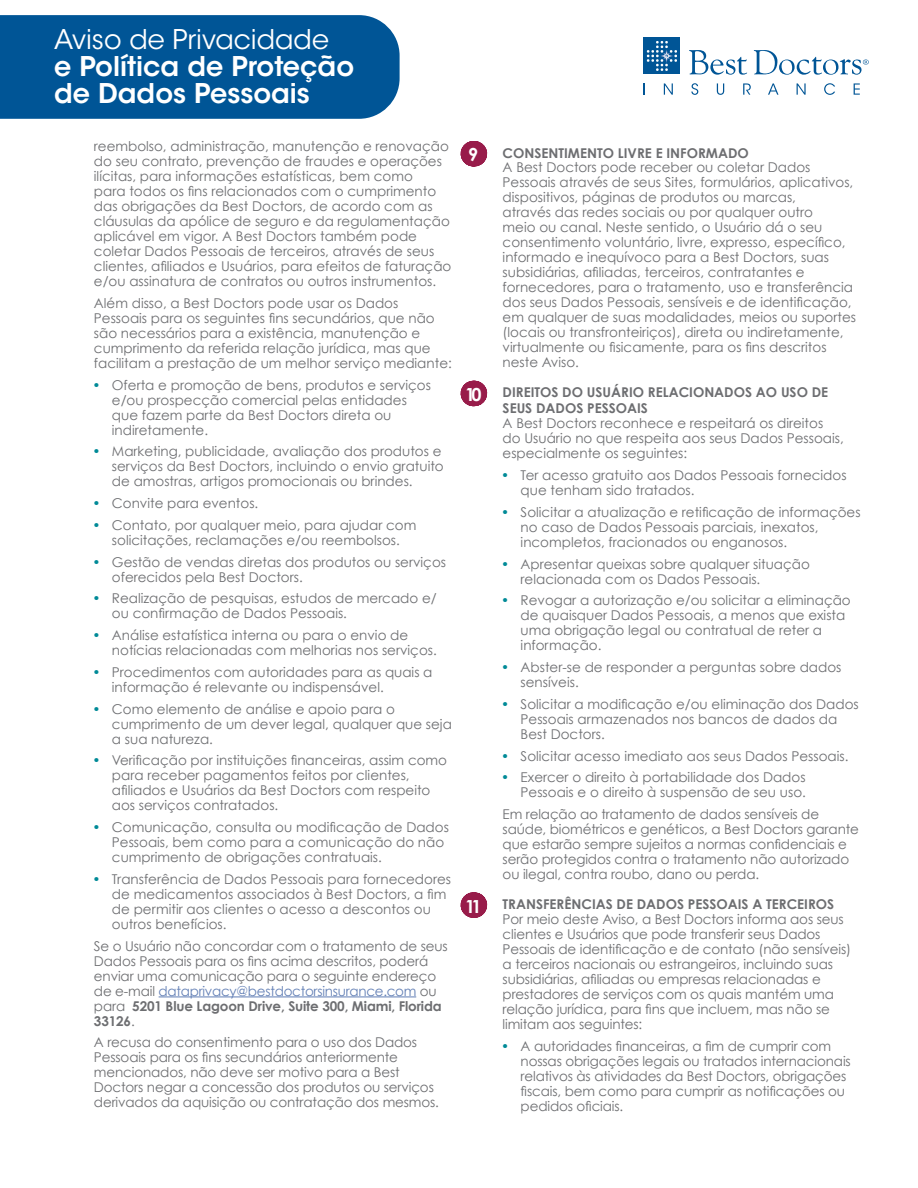
<style>
.page{position:relative;width:918px;height:1188px;background:#fff}
.page>*{position:absolute;margin:0;border:0;box-sizing:border-box;transform-origin:0 0}
.t1{font:600 27px/27px "ITC Avant Garde Std";color:#fff}
.t2{font:27px "ITC Avant Garde Std";color:#fff}
.t3{font:700 18px "Century Gothic";color:#fff}
.t4{font:13.5px/15px "Century Gothic";color:#6d6e71}
.t5{font:700 13.5px/16.2px "Century Gothic";color:#6d6e71}
.s1{font-weight:700;color:#008a97}
.s2{color:#627fb5}
.s3{font-weight:700}
.s4{font-size:18px;color:#fff}
.s5{font-weight:700;font-size:18px;color:#fff}
</style>
<div class="page">
<svg style="left:689px;top:50px;width:58px;height:25px"></svg>
<svg style="left:754px;top:50px;width:115px;height:25px"></svg>
<div style="left:644px;top:37px;width:36px;height:37px;background:#005596"></div>
<svg style="left:647px;top:41px;width:30px;height:30px"></svg>
<svg style="left:664px;top:83px;width:9px;height:12px"></svg>
<svg style="left:691px;top:83px;width:7px;height:12px"></svg>
<svg style="left:717px;top:83px;width:7px;height:12px"></svg>
<svg style="left:743px;top:83px;width:8px;height:12px"></svg>
<svg style="left:768px;top:83px;width:11px;height:12px"></svg>
<svg style="left:797px;top:83px;width:9px;height:12px"></svg>
<svg style="left:824px;top:83px;width:11px;height:12px"></svg>
<svg style="left:854px;top:83px;width:6px;height:12px"></svg>
<svg style="left:644px;top:83px;width:1px;height:12px"></svg>
<div style="left:0;top:15px;width:400px;height:104px;background:#005596"></div>
<hr style="left:159px;top:997px;width:257px;height:1px;background:#627fb5">
<svg style="left:473px;top:141px;width:1px;height:25px"></svg>
<svg style="left:473px;top:381px;width:1px;height:25px"></svg>
<svg style="left:473px;top:892px;width:1px;height:26px"></svg>
<h1 class="t2" style="left:54px;top:23px;width:277px">Aviso de Privacidade</h1>
<h1 class="t1" style="left:54px;top:52px;width:302px">e Política de Proteção de Dados Pessoais</h1>
<p class="t4" style="left:94px;top:139px;width:359px">reembolso, administração, manutenção e renovação do seu contrato, prevenção de fraudes e operações ilícitas, para informações estatísticas, bem como<br>para todos os fins relacionados com o cumprimento das obrigações da Best Doctors, de acordo com as cláusulas da apólice de seguro e da regulamentação aplicável em vigor. A Best Doctors também pode coletar Dados Pessoais de terceiros, através de seus clientes, afiliados e Usuários, para efeitos de faturação e/ou assinatura de contratos ou outros instrumentos.</p>
<p class="t4" style="left:94px;top:295px;width:359px">Além disso, a Best Doctors pode usar os Dados Pessoais para os seguintes fins secundários, que não são necessários para a existência, manutenção e cumprimento da referida relação jurídica, mas que facilitam a prestação de um melhor serviço mediante:</p>
<p class="t4" style="left:112px;top:377px;width:321px;text-indent:-19px"><span class="s1">•</span> Oferta e promoção de bens, produtos e serviços e/ou prospecção comercial pelas entidades que fazem parte da Best Doctors direta ou indiretamente.</p>
<p class="t4" style="left:112px;top:444px;width:333px;text-indent:-19px"><span class="s1">•</span> Marketing, publicidade, avaliação dos produtos e serviços da Best Doctors, incluindo o envio gratuito de amostras, artigos promocionais ou brindes.</p>
<p class="t4" style="left:92px;top:496px;width:167px"><span class="s1">•</span> Convite para eventos.</p>
<p class="t4" style="left:92px;top:517px;width:326px;text-align:center"><span class="s1">•</span> Contato, por qualquer meio, para ajudar com solicitações, reclamações e/ou reembolsos.</p>
<p class="t4" style="left:112px;top:554px;width:336px;text-indent:-19px"><span class="s1">•</span> Gestão de vendas diretas dos produtos ou serviços oferecidos pela Best Doctors.</p>
<p class="t4" style="left:112px;top:591px;width:326px;text-indent:-19px"><span class="s1">•</span> Realização de pesquisas, estudos de mercado e/ ou confirmação de Dados Pessoais.</p>
<p class="t4" style="left:112px;top:628px;width:326px;text-indent:-19px"><span class="s1">•</span> Análise estatística interna ou para o envio de notícias relacionadas com melhorias nos serviços.</p>
<p class="t4" style="left:112px;top:664px;width:322px;text-indent:-19px"><span class="s1">•</span> Procedimentos com autoridades para as quais a informação é relevante ou indispensável.</p>
<p class="t4" style="left:112px;top:701px;width:341px;text-indent:-19px"><span class="s1">•</span> Como elemento de análise e apoio para o cumprimento de um dever legal, qualquer que seja a sua natureza.</p>
<p class="t4" style="left:112px;top:753px;width:337px;text-indent:-19px"><span class="s1">•</span> Verificação por instituições financeiras, assim como para receber pagamentos feitos por clientes, afiliados e Usuários da Best Doctors com respeito aos serviços contratados.</p>
<p class="t4" style="left:112px;top:819px;width:339px;text-indent:-19px"><span class="s1">•</span> Comunicação, consulta ou modificação de Dados<br>Pessoais, bem como para a comunicação do não cumprimento de obrigações contratuais.</p>
<p class="t4" style="left:112px;top:871px;width:341px;text-indent:-19px"><span class="s1">•</span> Transferência de Dados Pessoais para fornecedores de medicamentos associados à Best Doctors, a fim de permitir aos clientes o acesso a descontos ou outros benefícios.</p>
<p class="t4" style="left:94px;top:938px;width:355px">Se o Usuário não concordar com o tratamento de seus Dados Pessoais para os fins acima descritos, poderá enviar uma comunicação para o seguinte endereço de e-mail <span class="s2">dataprivacy@bestdoctorsinsurance.com</span> ou para <span class="s3">5201 Blue Lagoon Drive, Suite 300, Miami, Florida 33126</span>.</p>
<p class="t4" style="left:94px;top:1035px;width:347px">A recusa do consentimento para o uso dos Dados Pessoais para os fins secundários anteriormente mencionados, não deve ser motivo para a Best Doctors negar a concessão dos produtos ou serviços derivados da aquisição ou contratação dos mesmos.</p>
<h2 class="t3" style="left:468px;top:143px;width:12px">9</h2>
<p class="t5" style="left:503px;top:144px;width:248px">CONSENTIMENTO LIVRE E INFORMADO</p>
<p class="t4" style="left:503px;top:160px;width:355px">A Best Doctors pode receber ou coletar Dados Pessoais através de seus Sites, formulários, aplicativos, dispositivos, páginas de produtos ou marcas,<br>através das redes sociais ou por qualquer outro<br>meio ou canal. Neste sentido, o Usuário dá o seu consentimento voluntário, livre, expresso, específico, informado e inequívoco para a Best Doctors, suas subsidiárias, afiliadas, terceiros, contratantes e fornecedores, para o tratamento, uso e transferência dos seus Dados Pessoais, sensíveis e de identificação, em qualquer de suas modalidades, meios ou suportes (locais ou transfronteiriços), direta ou indiretamente, virtualmente ou fisicamente, para os fins descritos neste Aviso.</p>
<p class="t5" style="left:503px;top:384px;width:327px;text-indent:-38px"><span class="s4">10</span> DIREITOS DO USUÁRIO RELACIONADOS AO USO DE<br>SEUS DADOS PESSOAIS</p>
<p class="t4" style="left:503px;top:416px;width:343px">A Best Doctors reconhece e respeitará os direitos do Usuário no que respeita aos seus Dados Pessoais, especialmente os seguintes:</p>
<p class="t4" style="left:521px;top:468px;width:328px;text-indent:-19px"><span class="s1">•</span> Ter acesso gratuito aos Dados Pessoais fornecidos que tenham sido tratados.</p>
<p class="t4" style="left:521px;top:504px;width:341px;text-indent:-19px"><span class="s1">•</span> Solicitar a atualização e retificação de informações no caso de Dados Pessoais parciais, inexatos, incompletos, fracionados ou enganosos.</p>
<p class="t4" style="left:521px;top:556px;width:291px;text-indent:-19px"><span class="s1">•</span> Apresentar queixas sobre qualquer situação relacionada com os Dados Pessoais.</p>
<p class="t4" style="left:521px;top:593px;width:332px;text-indent:-19px"><span class="s1">•</span> Revogar a autorização e/ou solicitar a eliminação de quaisquer Dados Pessoais, a menos que exista uma obrigação legal ou contratual de reter a informação.</p>
<p class="t4" style="left:521px;top:660px;width:322px;text-indent:-19px"><span class="s1">•</span> Abster-se de responder a perguntas sobre dados sensíveis.</p>
<p class="t4" style="left:521px;top:696px;width:340px;text-indent:-19px"><span class="s1">•</span> Solicitar a modificação e/ou eliminação dos Dados<br>Pessoais armazenados nos bancos de dados da<br>Best Doctors.</p>
<p class="t4" style="left:501px;top:748px;width:349px"><span class="s1">•</span> Solicitar acesso imediato aos seus Dados Pessoais.</p>
<p class="t4" style="left:501px;top:770px;width:306px;text-align:right"><span class="s1">•</span> Exercer o direito à portabilidade dos Dados<br>Pessoais e o direito à suspensão de seu uso.</p>
<p class="t4" style="left:503px;top:807px;width:358px">Em relação ao tratamento de dados sensíveis de saúde, biométricos e genéticos, a Best Doctors garante que estarão sempre sujeitos a normas confidenciais e serão protegidos contra o tratamento não autorizado ou ilegal, contra roubo, dano ou perda.</p>
<p class="t4" style="left:503px;top:896px;width:350px;text-indent:-38px"><span class="s5">11</span> <span class="s3">TRANSFERÊNCIAS DE DADOS PESSOAIS A TERCEIROS </span>Por meio deste Aviso, a Best Doctors informa aos seus clientes e Usuários que pode transferir seus Dados Pessoais de identificação e de contato (não sensíveis) a terceiros nacionais ou estrangeiros, incluindo suas subsidiárias, afiliadas ou empresas relacionadas e prestadores de serviços com os quais mantém uma relação jurídica, para fins que incluem, mas não se limitam aos seguintes:</p>
<p class="t4" style="left:521px;top:1038px;width:332px;text-indent:-19px"><span class="s1">•</span> A autoridades financeiras, a fim de cumprir com nossas obrigações legais ou tratados internacionais relativos às atividades da Best Doctors, obrigações fiscais, bem como para cumprir as notificações ou pedidos oficiais.</p>
</div>
